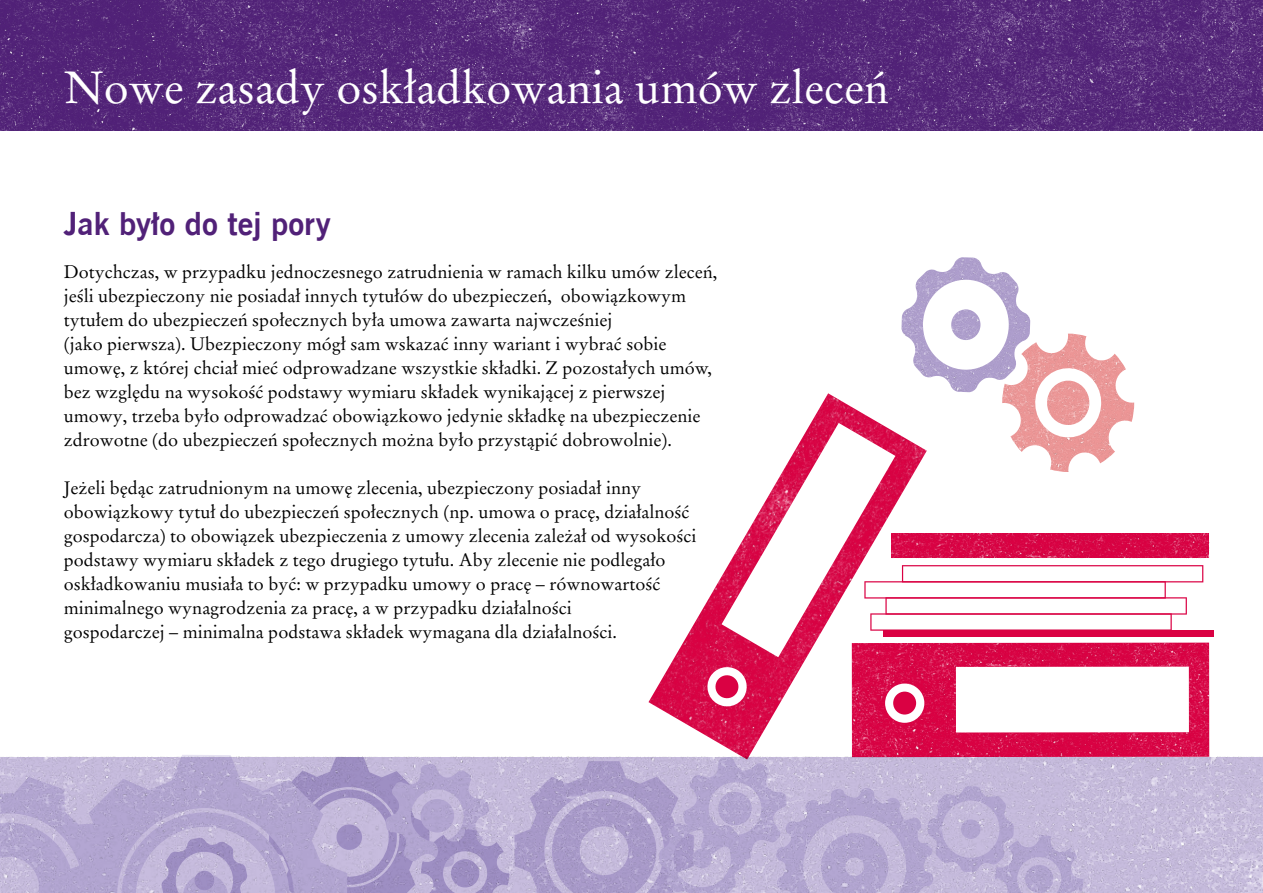
<style>
.page{position:relative;width:1263px;height:893px;background:#fff}
.page>*{position:absolute;margin:0;border:0;box-sizing:border-box;transform-origin:0 0}
.t1{font:45px "Stempel Garamond LT Pro";color:#fff}
.t2{font:700 31.5px "News Goth EU";color:#512178}
.t3{font:18px/24px "Stempel Garamond LT Pro";color:#000}
</style>
<div class="page">
<img style="left:683px;top:393px;width:236px;height:250px">
<div style="left:883px;top:630px;width:330px;height:7px;background:#da0143"></div>
<img style="left:891px;top:533px;width:318px;height:25px">
<svg style="left:864px;top:565px;width:339px;height:66px"></svg>
<svg style="left:28px;top:643px;width:824px;height:114px"></svg>
<img style="left:852px;top:643px;width:357px;height:114px">
<img style="left:0;top:757px;width:1263px;height:136px">
<svg style="left:901px;top:257px;width:233px;height:215px"></svg>
<img style="left:1047px;top:381px;width:43px;height:45px">
<img style="left:0;top:0;width:1263px;height:130px">
<h1 class="t1" style="left:64px;top:58px;width:827px">Nowe zasady oskładkowania umów zleceń</h1>
<h2 class="t2" style="left:64px;top:204px;width:268px">Jak było do tej pory</h2>
<p class="t3" style="left:64px;top:259px;width:655px">Dotychczas, w przypadku jednoczesnego zatrudnienia w ramach kilku umów zleceń, jeśli ubezpieczony nie posiadał innych tytułów do ubezpieczeń, obowiązkowym tytułem do ubezpieczeń społecznych była umowa zawarta najwcześniej<br>(jako pierwsza). Ubezpieczony mógł sam wskazać inny wariant i wybrać sobie umowę, z której chciał mieć odprowadzane wszystkie składki. Z pozostałych umów, bez względu na wysokość podstawy wymiaru składek wynikającej z pierwszej umowy, trzeba było odprowadzać obowiązkowo jedynie składkę na ubezpieczenie zdrowotne (do ubezpieczeń społecznych można było przystąpić dobrowolnie).</p>
<p class="t3" style="left:64px;top:475px;width:634px">Jeżeli będąc zatrudnionym na umowę zlecenia, ubezpieczony posiadał inny obowiązkowy tytuł do ubezpieczeń społecznych (np. umowa o pracę, działalność gospodarcza) to obowiązek ubezpieczenia z umowy zlecenia zależał od wysokości podstawy wymiaru składek z tego drugiego tytułu. Aby zlecenie nie podlegało oskładkowaniu musiała to być: w przypadku umowy o pracę – równowartość minimalnego wynagrodzenia za pracę, a w przypadku działalności<br>gospodarczej – minimalna podstawa składek wymagana dla działalności.</p>
</div>
